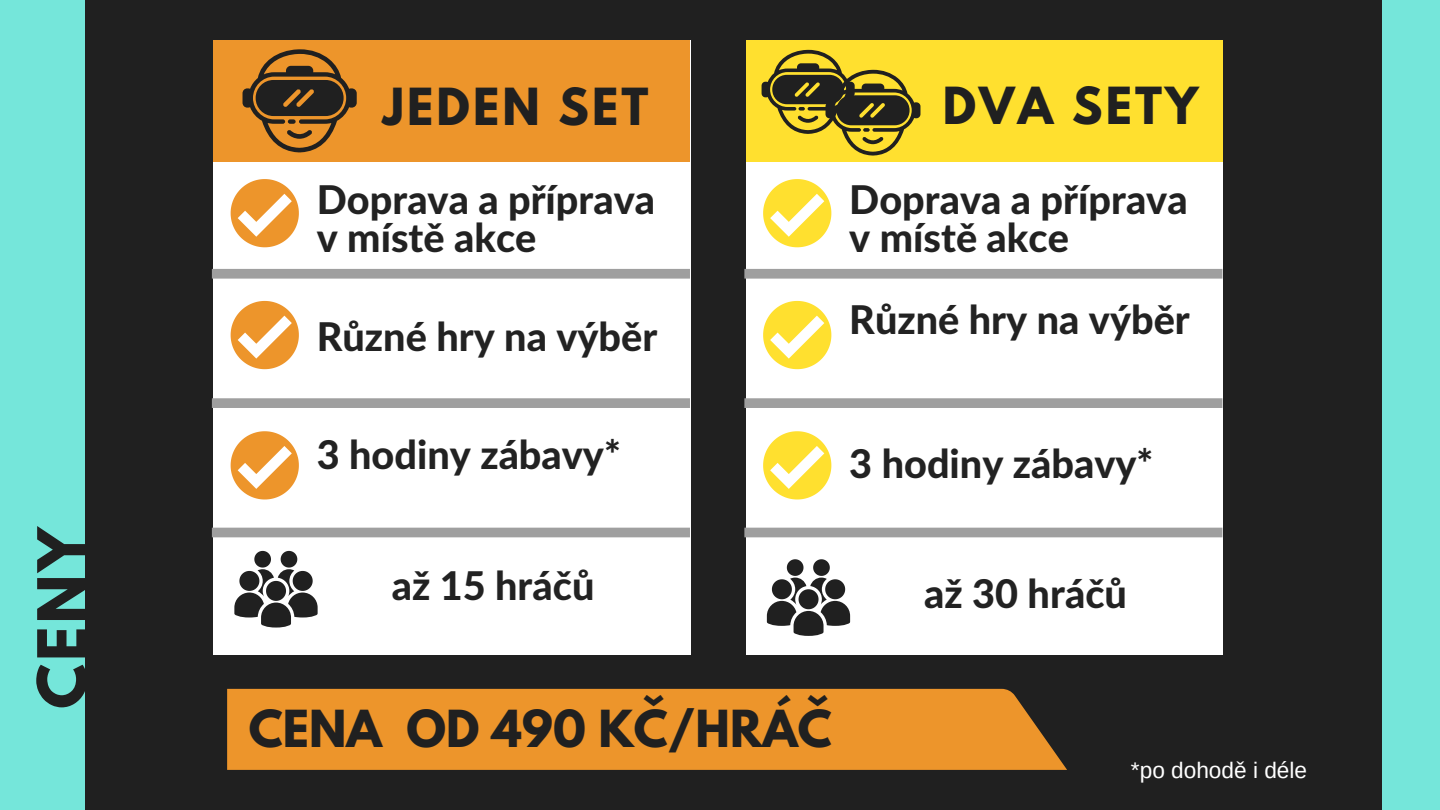
<style>
.page{position:relative;width:1440px;height:810px;background:#75e6da}
.page>*{position:absolute;margin:0;border:0;box-sizing:border-box;transform-origin:0 0}
.t1{font:700 59.4px "League Spartan";color:#202020}
.t2{font:700 45.3px "League Spartan";letter-spacing:.07em;color:#202020}
.t3{font:700 45.2px "League Spartan";color:#202020}
.t4{font:800 39.6px/37.5px "Lato Latin";color:#222}
.t5{font:22.6px "Arimo";color:#fff}
</style>
<div class="page">
<div style="left:85px;top:0;width:1297px;height:810px;background:#202020"></div>
<div style="left:214px;top:40px;width:476px;height:615px;background:#fff"></div>
<div style="left:214px;top:40px;width:476px;height:122px;background:#ed952b"></div>
<svg style="left:212px;top:269px;width:478px;height:10px;background:#a2a2a2"></svg>
<svg style="left:212px;top:398px;width:478px;height:10px;background:#a1a1a1"></svg>
<div style="left:212px;top:528px;width:478px;height:9px;background:#9f9f9f"></div>
<svg style="left:243px;top:49px;width:114px;height:103px"></svg>
<svg style="left:234px;top:551px;width:84px;height:77px"></svg>
<svg style="left:231px;top:179px;width:68px;height:68px"></svg>
<svg style="left:231px;top:301px;width:68px;height:68px"></svg>
<svg style="left:231px;top:431px;width:68px;height:69px"></svg>
<div style="left:746px;top:40px;width:477px;height:615px;background:#fff"></div>
<div style="left:746px;top:40px;width:477px;height:122px;background:#ffe02f"></div>
<svg style="left:744px;top:269px;width:478px;height:10px;background:#a2a2a2"></svg>
<svg style="left:744px;top:398px;width:478px;height:10px;background:#a1a1a1"></svg>
<div style="left:744px;top:528px;width:478px;height:9px;background:#9f9f9f"></div>
<svg style="left:762px;top:50px;width:158px;height:106px"></svg>
<svg style="left:767px;top:559px;width:83px;height:77px"></svg>
<svg style="left:763px;top:179px;width:68px;height:68px"></svg>
<svg style="left:763px;top:301px;width:68px;height:68px"></svg>
<svg style="left:763px;top:431px;width:68px;height:69px"></svg>
<div style="left:227px;top:689px;width:840px;height:81px;background:#ed952b"></div>
<h1 class="t1" style="left:33px;top:709px;width:186px;rotate:-90deg">CENY</h1>
<p class="t2" style="left:383px;top:84px;width:267px">JEDEN SET</p>
<p class="t4" style="left:317px;top:183px;width:340px">Doprava a příprava v místě akce</p>
<p class="t4" style="left:317px;top:320px;width:342px">Různé hry na výběr</p>
<p class="t4" style="left:317px;top:439px;width:306px">3 hodiny zábavy*</p>
<p class="t4" style="left:392px;top:569px;width:204px">až 15 hráčů</p>
<p class="t2" style="left:943px;top:83px;width:257px">DVA SETY</p>
<p class="t4" style="left:849px;top:183px;width:340px">Doprava a příprava v místě akce</p>
<p class="t4" style="left:849px;top:303px;width:342px">Různé hry na výběr</p>
<p class="t4" style="left:849px;top:447px;width:306px">3 hodiny zábavy*</p>
<p class="t4" style="left:924px;top:577px;width:204px">až 30 hráčů</p>
<p class="t3" style="left:249px;top:707px;width:585px">CENA OD 490 KČ/HRÁČ</p>
<p class="t5" style="left:1131px;top:757px;width:178px">*po dohodě i déle</p>
</div>
